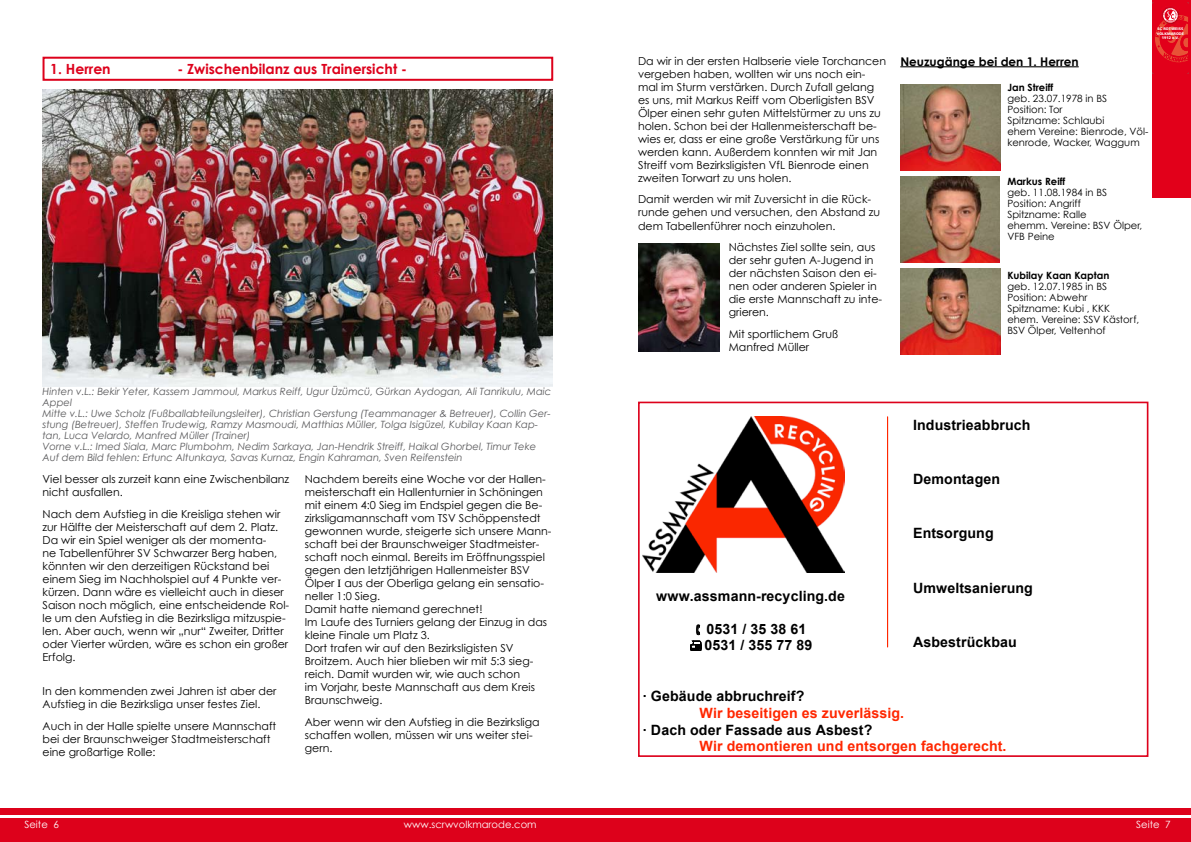
<style>
.page{position:relative;width:1191px;height:842px;background:#fff}
.page>*{position:absolute;margin:0;border:0;box-sizing:border-box;transform-origin:0 0}
.t1{font:700 14.2px/16.1px "Arial";letter-spacing:.01em;color:#000}
.t2{font:700 14.2px "Arial";letter-spacing:.01em;color:#ff2700}
.t3{font:700 14px "Century Gothic";color:#dd011b}
.t4{font:700 12px "Century Gothic";color:#000}
.t5{font:11px/13px "Century Gothic";color:#000}
.t6{font:italic 10px/11px "Century Gothic";color:#58585a}
.t7{font:10px/11px "Century Gothic";color:#000}
.t8{font:700 10px "Century Gothic";color:#000}
.t9{font:10px "Century Gothic";color:#fff}
.t10{font:900 3.7px/4.4px "Frutiger LT Pro";color:#fff;text-align:center}
.s1{font-family:"Times"}
</style>
<div class="page">
<div style="left:0;top:809px;width:595px;height:33px;background:#dd011b"></div>
<hr style="left:0;top:815px;width:595px;height:2px;background:#fff">
<div style="left:1152px;top:0;width:39px;height:197px;background:#e2001a"></div>
<div style="left:595px;top:809px;width:596px;height:33px;background:#dd011b"></div>
<hr style="left:595px;top:815px;width:596px;height:2px;background:#fff">
<svg style="left:1152px;top:3px;width:37px;height:60px"></svg>
<div style="left:43px;top:57px;width:510px;height:24px;border:2px solid #dd011b"></div>
<img style="left:43px;top:90px;width:510px;height:296px">
<hr style="left:900px;top:66px;width:178px;height:1px;background:#000">
<img style="left:900px;top:177px;width:99px;height:85px">
<img style="left:900px;top:269px;width:100px;height:85px">
<img style="left:900px;top:85px;width:100px;height:85px">
<img style="left:643px;top:417px;width:201px;height:155px">
<hr style="left:887px;top:417px;width:1px;height:230px;background:#ff2700">
<div style="left:638px;top:402px;width:510px;height:355px;border:2px solid #dd011b"></div>
<img style="left:638px;top:244px;width:82px;height:107px">
<svg style="left:696px;top:625px;width:4px;height:10px"></svg>
<svg style="left:690px;top:641px;width:11px;height:10px"></svg>
<p class="t3" style="left:50px;top:60px;width:62px">1. Herren</p>
<p class="t3" style="left:177px;top:60px;width:231px">- Zwischenbilanz aus Trainersicht -</p>
<p class="t5" style="left:638px;top:54px;width:250px">Da wir in der ersten Halbserie viele Torchancen vergeben haben, wollten wir uns noch ein&shy;mal im Sturm verstärken. Durch Zufall gelang es uns, mit Markus Reiff vom Oberligisten BSV Ölper einen sehr guten Mittelstürmer zu uns zu holen. Schon bei der Hallenmeisterschaft be&shy;wies er, dass er eine große Verstärkung für uns werden kann. Außerdem konnten wir mit Jan Streiff vom Bezirksligisten VfL Bienrode einen zweiten Torwart zu uns holen.</p>
<p class="t5" style="left:638px;top:193px;width:244px">Damit werden wir mit Zuversicht in die Rück&shy;runde gehen und versuchen, den Abstand zu dem Tabellenführer noch einzuholen.</p>
<p class="t5" style="left:729px;top:240px;width:155px">Nächstes Ziel sollte sein, aus der sehr guten A-Jugend in der nächsten Saison den ei&shy;nen oder anderen Spieler in die erste Mannschaft zu inte&shy;grieren.</p>
<p class="t5" style="left:729px;top:327px;width:111px">Mit sportlichem Gruß<br>Manfred Müller</p>
<p class="t4" style="left:900px;top:54px;width:180px">Neuzugänge bei den 1. Herren</p>
<p class="t8" style="left:1007px;top:81px;width:47px">Jan Streiff</p>
<p class="t7" style="left:1007px;top:92px;width:143px">geb. 23.07.1978 in BS<br>Position: Tor<br>Spitzname: Schlaubi<br>ehem Vereine: Bienrode, Völ&shy;kenrode, Wacker, Waggum</p>
<p class="t8" style="left:1007px;top:175px;width:59px">Markus Reiff</p>
<p class="t7" style="left:1007px;top:186px;width:136px">geb. 11.08.1984 in BS<br>Position: Angriff<br>Spitzname: Ralle<br>ehemm. Vereine: BSV Ölper,<br>VFB Peine</p>
<p class="t8" style="left:1007px;top:269px;width:103px">Kubilay Kaan Kaptan</p>
<p class="t7" style="left:1007px;top:280px;width:133px">geb. 12.07.1985 in BS<br>Position: Abwehr<br>Spitzname: Kubi , KKK ehem. Vereine: SSV Kästorf,<br>BSV Ölper, Veltenhof</p>
<p class="t10" style="left:1156px;top:27px;width:29px">SC ROT-WEISS<br>VOLKMARODE<br>1912 e.V.</p>
<p class="t6" style="left:43px;top:386px;width:510px">Hinten v.L.: Bekir Yeter, Kassem Jammoul, Markus Reiff, Ugur Üzümcü, Gürkan Aydogan, Ali Tanrikulu, Maic Appel<br>Mitte v.L.: Uwe Scholz (Fußballabteilungsleiter), Christian Gerstung (Teammanager &amp; Betreuer), Collin Ger&shy;stung (Betreuer), Steffen Trudewig, Ramzy Masmoudi, Matthias Müller, Tolga Isigüzel, Kubilay Kaan Kap&shy;tan, Luca Velardo, Manfred Müller (Trainer)<br>Vorne v.L.: Imed Siala, Marc Plumbohm, Nedim Sarkaya, Jan-Hendrik Streiff, Haikal Ghorbel, Timur Teke Auf dem Bild fehlen: Ertunc Altunkaya, Savas Kurnaz, Engin Kahraman, Sven Reifenstein</p>
<p class="t5" style="left:43px;top:472px;width:248px">Viel besser als zurzeit kann eine Zwischenbilanz nicht ausfallen.</p>
<p class="t5" style="left:43px;top:507px;width:248px">Nach dem Aufstieg in die Kreisliga stehen wir zur Hälfte der Meisterschaft auf dem 2. Platz.<br>Da wir ein Spiel weniger als der momenta-<br>ne Tabellenführer SV Schwarzer Berg haben, könnten wir den derzeitigen Rückstand bei einem Sieg im Nachholspiel auf 4 Punkte ver&shy;kürzen. Dann wäre es vielleicht auch in dieser Saison noch möglich, eine entscheidende Rol&shy;le um den Aufstieg in die Bezirksliga mitzuspie&shy;len. Aber auch, wenn wir „nur“ Zweiter, Dritter oder Vierter würden, wäre es schon ein großer Erfolg.</p>
<p class="t5" style="left:43px;top:684px;width:236px">In den kommenden zwei Jahren ist aber der<br>Aufstieg in die Bezirksliga unser festes Ziel.</p>
<p class="t5" style="left:43px;top:719px;width:235px">Auch in der Halle spielte unsere Mannschaft bei der Braunschweiger Stadtmeisterschaft eine großartige Rolle:</p>
<p class="t5" style="left:305px;top:472px;width:248px">Nachdem bereits eine Woche vor der Hallen&shy;meisterschaft ein Hallenturnier in Schöningen mit einem 4:0 Sieg im Endspiel gegen die Be&shy;zirksligamannschaft vom TSV Schöppenstedt gewonnen wurde, steigerte sich unsere Mann&shy;schaft bei der Braunschweiger Stadtmeister&shy;schaft noch einmal. Bereits im Eröffnungsspiel gegen den letztjährigen Hallenmeister BSV Ölper <span class="s1">I</span> aus der Oberliga gelang ein sensatio&shy;neller 1:0 Sieg.<br>Damit hatte niemand gerechnet!<br>Im Laufe des Turniers gelang der Einzug in das kleine Finale um Platz 3.<br>Dort trafen wir auf den Bezirksligisten SV Broitzem. Auch hier blieben wir mit 5:3 sieg&shy;reich. Damit wurden wir, wie auch schon<br>im Vorjahr, beste Mannschaft aus dem Kreis Braunschweig.</p>
<p class="t5" style="left:305px;top:715px;width:236px">Aber wenn wir den Aufstieg in die Bezirksliga schaffen wollen, müssen wir uns weiter stei&shy;gern.</p>
<p class="t1" style="left:913px;top:418px;width:119px">Industrieabbruch</p>
<p class="t1" style="left:913px;top:472px;width:89px">Demontagen</p>
<p class="t1" style="left:656px;top:589px;width:190px">www.assmann-recycling.de</p>
<p class="t1" style="left:704px;top:622px;width:109px">0531 / 35 38 61<br>0531 / 355 77 89</p>
<p class="t1" style="left:913px;top:526px;width:82px">Entsorgung</p>
<p class="t1" style="left:913px;top:581px;width:121px">Umweltsanierung</p>
<p class="t1" style="left:913px;top:635px;width:105px">Asbestrückbau</p>
<p class="t1" style="left:643px;top:689px;width:163px">· Gebäude abbruchreif?</p>
<p class="t2" style="left:699px;top:707px;width:206px">Wir beseitigen es zuverlässig.</p>
<p class="t1" style="left:643px;top:723px;width:231px">· Dach oder Fassade aus Asbest?</p>
<p class="t2" style="left:699px;top:741px;width:308px">Wir demontieren und entsorgen fachgerecht.</p>
<p class="t9" style="left:24px;top:818px;width:36px">Seite 6</p>
<p class="t9" style="left:404px;top:818px;width:134px">www.scrwvolkmarode.com</p>
<p class="t9" style="left:1136px;top:818px;width:36px">Seite 7</p>
</div>
